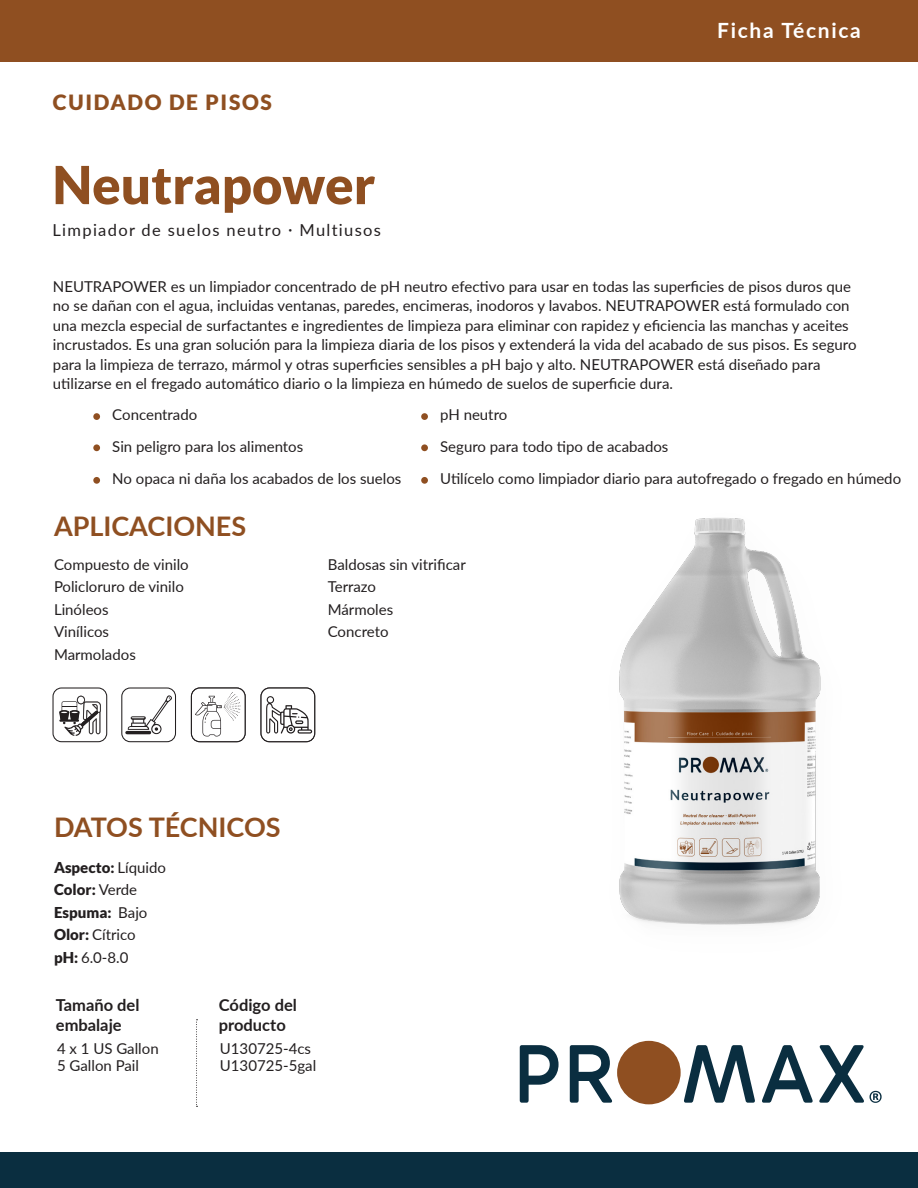
<style>
.page{position:relative;width:918px;height:1188px;background:#fff}
.page>*{position:absolute;margin:0;border:0;box-sizing:border-box;transform-origin:0 0}
.t1{font:900 52.5px "Lato";color:#8f4f21}
.t2{font:700 27px "Lato";color:#8f4f21}
.t3{font:900 21px "Lato";letter-spacing:.08em;color:#8f4f21}
.t4{font:700 21px "Lato";letter-spacing:.08em;color:#fff}
.t5{font:700 16.5px/19.8px "Lato";color:#231f20}
.t6{font:16.5px "Lato";letter-spacing:.08em;color:#231f20}
.t7{font:15px/19.5px "Lato";color:#231f20}
.t8{font:900 15px/22.5px "Lato";color:#231f20}
.s1{font-weight:400}
.s2{font-weight:900}
</style>
<div class="page">
<div style="left:0;top:0;width:918px;height:61px;background:#8f4f21"></div>
<div style="left:0;top:1153px;width:918px;height:35px;background:#0a2e40"></div>
<svg style="left:196px;top:1019px;width:2px;height:88px"></svg>
<div style="left:93px;top:413px;width:7px;height:7px;background:#8f4f21;border-radius:50%"></div>
<div style="left:421px;top:413px;width:7px;height:7px;background:#8f4f21;border-radius:50%"></div>
<div style="left:93px;top:444px;width:7px;height:7px;background:#8f4f21;border-radius:50%"></div>
<div style="left:93px;top:477px;width:7px;height:7px;background:#8f4f21;border-radius:50%"></div>
<div style="left:421px;top:444px;width:7px;height:7px;background:#8f4f21;border-radius:50%"></div>
<div style="left:421px;top:477px;width:7px;height:7px;background:#8f4f21;border-radius:50%"></div>
<img style="left:619px;top:517px;width:202px;height:408px">
<svg style="left:520px;top:1045px;width:39px;height:58px"></svg>
<svg style="left:570px;top:1045px;width:43px;height:58px"></svg>
<svg style="left:684px;top:1045px;width:71px;height:58px"></svg>
<svg style="left:762px;top:1045px;width:51px;height:58px"></svg>
<svg style="left:819px;top:1045px;width:63px;height:58px"></svg>
<div style="left:617px;top:1041px;width:64px;height:63px;background:#8f4f21;border-radius:50%"></div>
<div style="left:53px;top:687px;width:54px;height:55px;border:1px solid #231f20;border-radius:8px"></div>
<div style="left:121px;top:687px;width:55px;height:55px;border:1px solid #231f20;border-radius:8px"></div>
<svg style="left:59px;top:696px;width:42px;height:40px"></svg>
<svg style="left:125px;top:695px;width:47px;height:40px"></svg>
<svg style="left:191px;top:687px;width:55px;height:55px"></svg>
<svg style="left:260px;top:687px;width:55px;height:55px"></svg>
<p class="t3" style="left:53px;top:90px;width:221px">CUIDADO DE PISOS</p>
<p class="t1" style="left:52px;top:154px;width:324px">Neutrapower</p>
<p class="t6" style="left:52px;top:218px;width:330px">Limpiador de suelos neutro · Multiusos</p>
<p class="t4" style="left:717px;top:15px;width:145px">Ficha Técnica</p>
<p class="t7" style="left:53px;top:276px;width:805px">NEUTRAPOWER es un limpiador concentrado de pH neutro efectivo para usar en todas las superficies de pisos duros que no se dañan con el agua, incluidas ventanas, paredes, encimeras, inodoros y lavabos. NEUTRAPOWER está formulado con una mezcla especial de surfactantes e ingredientes de limpieza para eliminar con rapidez y eficiencia las manchas y aceites incrustados. Es una gran solución para la limpieza diaria de los pisos y extenderá la vida del acabado de sus pisos. Es seguro para la limpieza de terrazo, mármol y otras superficies sensibles a pH bajo y alto. NEUTRAPOWER está diseñado para utilizarse en el fregado automático diario o la limpieza en húmedo de suelos de superficie dura.</p>
<p class="t7" style="left:112px;top:404px;width:87px">Concentrado</p>
<p class="t7" style="left:440px;top:404px;width:69px">pH neutro</p>
<p class="t7" style="left:112px;top:436px;width:192px">Sin peligro para los alimentos</p>
<p class="t7" style="left:112px;top:468px;width:291px">No opaca ni daña los acabados de los suelos</p>
<p class="t7" style="left:440px;top:436px;width:230px">Seguro para todo tipo de acabados</p>
<p class="t7" style="left:440px;top:468px;width:462px">Utilícelo como limpiador diario para autofregado o fregado en húmedo</p>
<p class="t2" style="left:54px;top:506px;width:194px">APLICACIONES</p>
<p class="t7" style="left:54px;top:554px;width:136px">Compuesto de vinilo</p>
<p class="t7" style="left:54px;top:577px;width:131px">Policloruro de vinilo</p>
<p class="t7" style="left:54px;top:599px;width:56px">Linóleos</p>
<p class="t7" style="left:54px;top:622px;width:57px">Vinílicos</p>
<p class="t7" style="left:54px;top:644px;width:83px">Marmolados</p>
<p class="t7" style="left:328px;top:554px;width:140px">Baldosas sin vitrificar</p>
<p class="t7" style="left:328px;top:577px;width:50px">Terrazo</p>
<p class="t7" style="left:328px;top:599px;width:67px">Mármoles</p>
<p class="t7" style="left:328px;top:622px;width:62px">Concreto</p>
<p class="t2" style="left:54px;top:807px;width:228px">DATOS TÉCNICOS</p>
<p class="t8" style="left:54px;top:856px;width:114px">Aspecto: <span class="s1">Líquido<br></span>Color: <span class="s1">Verde</span></p>
<p class="t8" style="left:54px;top:901px;width:95px">Espuma: <span class="s1">Bajo</span></p>
<p class="t7" style="left:54px;top:924px;width:83px"><span class="s2">Olor:</span> Cítrico</p>
<p class="t7" style="left:54px;top:947px;width:76px"><span class="s2">pH:</span> 6.0-8.0</p>
<p class="t5" style="left:56px;top:995px;width:85px">Tamaño del embalaje</p>
<p class="t5" style="left:219px;top:995px;width:80px">Código del producto</p>
<p class="t7" style="left:57px;top:1038px;width:103px">4 x 1 US Gallon</p>
<p class="t7" style="left:57px;top:1055px;width:84px">5 Gallon Pail</p>
<p class="t7" style="left:220px;top:1038px;width:93px">U130725-4cs</p>
<p class="t7" style="left:220px;top:1055px;width:98px">U130725-5gal</p>
</div>
